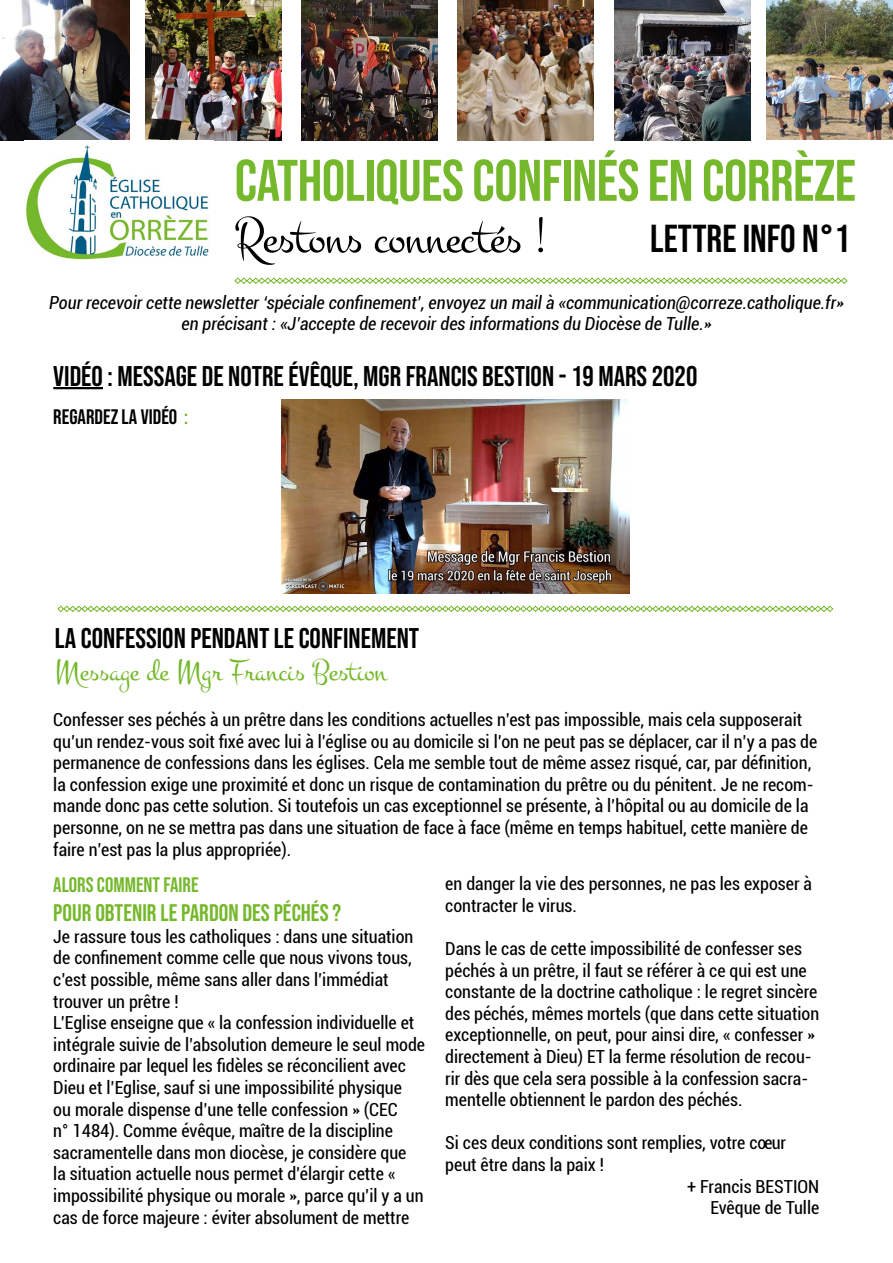
<style>
.page{position:relative;width:893px;height:1263px;background:#fff}
.page>*{position:absolute;margin:0;border:0;box-sizing:border-box;transform-origin:0 0}
.t1{font:58.5px "Bebas Neue";letter-spacing:-.01em;color:#75b82b}
.t2{font:52.5px "Montez";letter-spacing:-.01em;color:#000}
.t3{font:39px "Bebas Neue";color:#000}
.t4{font:31.5px "Montez";color:#75b82b}
.t5{font:28.5px "Bebas Neue";color:#000}
.t6{font:24px "Bebas Neue";color:#75b82b}
.t7{font:21px "Bebas Neue";color:#75b82b}
.t8{font:21px "Bebas Neue";color:#000}
.t9{font:condensed 18px/21.6px "Roboto";color:#000}
.t10{font:italic condensed 18px/21.6px "Roboto";color:#000;text-align:center}
.s1{color:#75b82b}
</style>
<div class="page">
<svg style="left:234px;top:277px;width:614px;height:7px"></svg>
<svg style="left:57px;top:605px;width:776px;height:7px"></svg>
<img style="left:281px;top:399px;width:349px;height:195px">
<hr style="left:53px;top:387px;width:50px;height:2px;background:#000">
<img style="left:0;top:0;width:130px;height:141px">
<img style="left:145px;top:0;width:136px;height:141px">
<img style="left:301px;top:0;width:136px;height:141px">
<img style="left:458px;top:0;width:136px;height:141px">
<img style="left:614px;top:0;width:136px;height:141px">
<img style="left:766px;top:0;width:127px;height:140px">
<img style="left:26px;top:145px;width:183px;height:115px">
<h1 class="t1" style="left:235px;top:147px;width:623px">CATHOLIQUES CONFINÉS EN CORRÈZE</h1>
<h2 class="t2" style="left:235px;top:205px;width:315px">Restons connectés !</h2>
<p class="t10" style="left:49px;top:291px;width:796px">Pour recevoir cette newsletter ‘spéciale confinement’, envoyez un mail à «communication@correze.catholique.fr» en précisant : «J’accepte de recevoir des informations du Diocèse de Tulle.»</p>
<h3 class="t5" style="left:53px;top:360px;width:646px">VIDÉO : MESSAGE DE NOTRE ÉVÊQUE, MGR FRANCIS BESTION - 19 MARS 2020</h3>
<h3 class="t3" style="left:650px;top:216px;width:201px">LETTRE INFO N°1</h3>
<p class="t8" style="left:53px;top:405px;width:136px">REGARDEZ LA VIDÉO <span class="s1">:</span></p>
<h3 class="t5" style="left:55px;top:621px;width:366px">LA CONFESSION PENDANT LE CONFINEMENT</h3>
<h3 class="t4" style="left:55px;top:651px;width:334px">Message de Mgr Francis Bestion</h3>
<p class="t9" style="left:53px;top:708px;width:765px">Confesser ses péchés à un prêtre dans les conditions actuelles n’est pas impossible, mais cela supposerait qu’un rendez-vous soit fixé avec lui à l’église ou au domicile si l’on ne peut pas se déplacer, car il n’y a pas de permanence de confessions dans les églises. Cela me semble tout de même assez risqué, car, par définition, la confession exige une proximité et donc un risque de contamination du prêtre ou du pénitent. Je ne recom&shy;mande donc pas cette solution. Si toutefois un cas exceptionnel se présente, à l’hôpital ou au domicile de la personne, on ne se mettra pas dans une situation de face à face (même en temps habituel, cette manière de faire n’est pas la plus appropriée).</p>
<p class="t7" style="left:53px;top:873px;width:147px">ALORS COMMENT FAIRE</p>
<h3 class="t6" style="left:53px;top:899px;width:289px">POUR OBTENIR LE PARDON DES PÉCHÉS ?</h3>
<p class="t9" style="left:53px;top:925px;width:373px">Je rassure tous les catholiques : dans une situation de confinement comme celle que nous vivons tous, c’est possible, même sans aller dans l’immédiat trouver un prêtre !<br>L’Eglise enseigne que « la confession individuelle et intégrale suivie de l’absolution demeure le seul mode ordinaire par lequel les fidèles se réconcilient avec Dieu et l’Eglise, sauf si une impossibilité physique<br>ou morale dispense d’une telle confession » (CEC<br>n° 1484). Comme évêque, maître de la discipline sacramentelle dans mon diocèse, je considère que<br>la situation actuelle nous permet d’élargir cette « impossibilité physique ou morale », parce qu’il y a un cas de force majeure : éviter absolument de mettre</p>
<p class="t9" style="left:445px;top:872px;width:368px">en danger la vie des personnes, ne pas les exposer à contracter le virus.</p>
<p class="t9" style="left:445px;top:937px;width:375px">Dans le cas de cette impossibilité de confesser ses péchés à un prêtre, il faut se référer à ce qui est une constante de la doctrine catholique : le regret sincère des péchés, mêmes mortels (que dans cette situation exceptionnelle, on peut, pour ainsi dire, « confesser » directement à Dieu) ET la ferme résolution de recou&shy;rir dès que cela sera possible à la confession sacra&shy;mentelle obtiennent le pardon des péchés.</p>
<p class="t9" style="left:445px;top:1131px;width:342px">Si ces deux conditions sont remplies, votre cœur</p>
<p class="t9" style="left:445px;top:1153px;width:160px">peut être dans la paix !</p>
<p class="t9" style="left:687px;top:1175px;width:134px">+ Francis BESTION</p>
<p class="t9" style="left:710px;top:1196px;width:110px">Evêque de Tulle</p>
</div>
